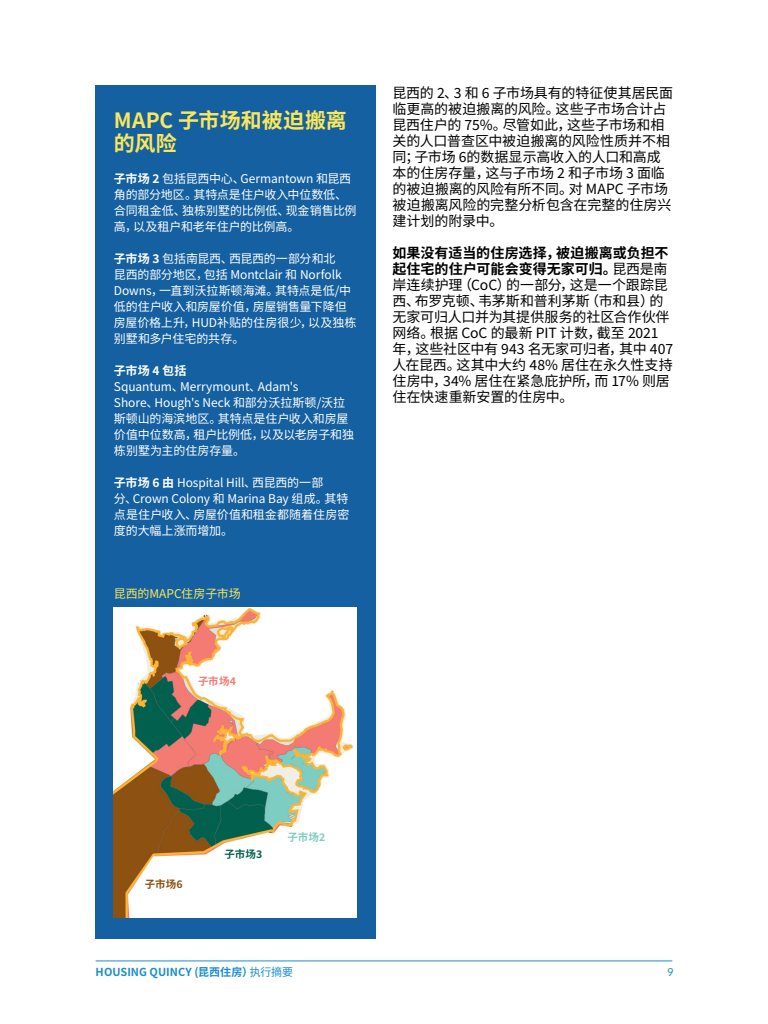
<style>
.page{position:relative;width:768px;height:1024px;background:#fff}
.page>*{position:absolute;margin:0;border:0;box-sizing:border-box;transform-origin:0 0}
.t1{font:700 21px/23px "Noto Sans SC";letter-spacing:.005em;color:#fbe759}
.t2{font:14px/16px "Noto Sans SC";letter-spacing:-.005em;color:#000}
.t3{font:12px/16px "Noto Sans SC";letter-spacing:-.01em;color:#fff}
.t4{font:12px "Noto Sans SC";letter-spacing:-.005em;color:#fbe759}
.t5{font:700 12px "Noto Sans SC";color:#fff}
.t6{font:700 11px "Noto Sans SC";color:#1c8ecd}
.t7{font:11px "Lato";color:#1c8ecd}
.t8{font:700 10.5px "Noto Sans SC";color:#8d5112}
.t9{font:700 10.5px "Noto Sans SC";color:#01614e}
.t10{font:700 10.5px "Noto Sans SC";color:#7ecdc1}
.t11{font:700 10.5px "Noto Sans SC";color:#f47b74}
.s1{font-weight:700}
.s2{font-weight:400}
</style>
<div class="page">
<div style="left:95px;top:85px;width:280px;height:854px;background:#1560a1"></div>
<img style="left:114px;top:608px;width:243px;height:309px">
<hr style="left:96px;top:961px;width:576px;height:1px;background:#1c8ecd">
<h1 class="t1" style="left:114px;top:109px;width:234px">MAPC 子市场和被迫搬离的风险</h1>
<p class="t3" style="left:114px;top:171px;width:244px"><span class="s1">子市场 2</span> 包括昆西中心、Germantown 和昆西角的部分地区。其特点是住户收入中位数低、合同租金低、独栋别墅的比例低、现金销售比例高，以及租户和老年住户的比例高。</p>
<p class="t3" style="left:114px;top:251px;width:244px"><span class="s1">子市场 3</span> 包括南昆西、西昆西的一部分和北<br>昆西的部分地区，包括 Montclair 和 Norfolk<br>Downs，一直到沃拉斯顿海滩。其特点是低/中低的住户收入和房屋价值，房屋销售量下降但房屋价格上升，HUD补贴的住房很少，以及独栋别墅和多户住宅的共存。</p>
<p class="t5" style="left:114px;top:364px;width:74px">子市场 4 包括</p>
<p class="t3" style="left:114px;top:379px;width:242px">Squantum、Merrymount、Adam's<br>Shore、Hough's Neck 和部分沃拉斯顿/沃拉斯顿山的海滨地区。其特点是住户收入和房屋价值中位数高，租户比例低，以及以老房子和独栋别墅为主的住房存量。</p>
<p class="t3" style="left:114px;top:475px;width:237px"><span class="s1">子市场 6 由</span> Hospital Hill、西昆西的一部<br>分、Crown Colony 和 Marina Bay 组成。其特点是住户收入、房屋价值和租金都随着住房密度的大幅上涨而增加。</p>
<p class="t4" style="left:114px;top:587px;width:128px">昆西的MAPC住房子市场</p>
<p class="t11" style="left:198px;top:675px;width:39px">子市场4</p>
<p class="t2" style="left:393px;top:85px;width:282px">昆西的 2、3 和 6 子市场具有的特征使其居民面临更高的被迫搬离的风险。这些子市场合计占昆西住户的 75%。尽管如此，这些子市场和相关的人口普查区中被迫搬离的风险性质并不相同；子市场 6的数据显示高收入的人口和高成本的住房存量，这与子市场 2 和子市场 3 面临的被迫搬离的风险有所不同。对 MAPC 子市场被迫搬离风险的完整分析包含在完整的住房兴建计划的附录中。</p>
<p class="t2" style="left:393px;top:245px;width:282px"><span class="s1">如果没有适当的住房选择，被迫搬离或负担不起住宅的住户可能会变得无家可归。</span>昆西是南岸连续护理（CoC）的一部分，这是一个跟踪昆西、布罗克顿、韦茅斯和普利茅斯（市和县）的无家可归人口并为其提供服务的社区合作伙伴网络。根据 CoC 的最新 PIT 计数，截至 2021年，这些社区中有 943 名无家可归者，其中 407人在昆西。这其中大约 48% 居住在永久性支持住房中，34% 居住在紧急庇护所，而 17% 则居住在快速重新安置的住房中。</p>
<p class="t8" style="left:145px;top:878px;width:39px">子市场6</p>
<p class="t9" style="left:225px;top:848px;width:39px">子市场3</p>
<p class="t10" style="left:288px;top:831px;width:39px">子市场2</p>
<p class="t6" style="left:96px;top:966px;width:199px">HOUSING QUINCY (昆西住房）<span class="s2">执行摘要</span></p>
<p class="t7" style="left:667px;top:966px;width:8px">9</p>
</div>
